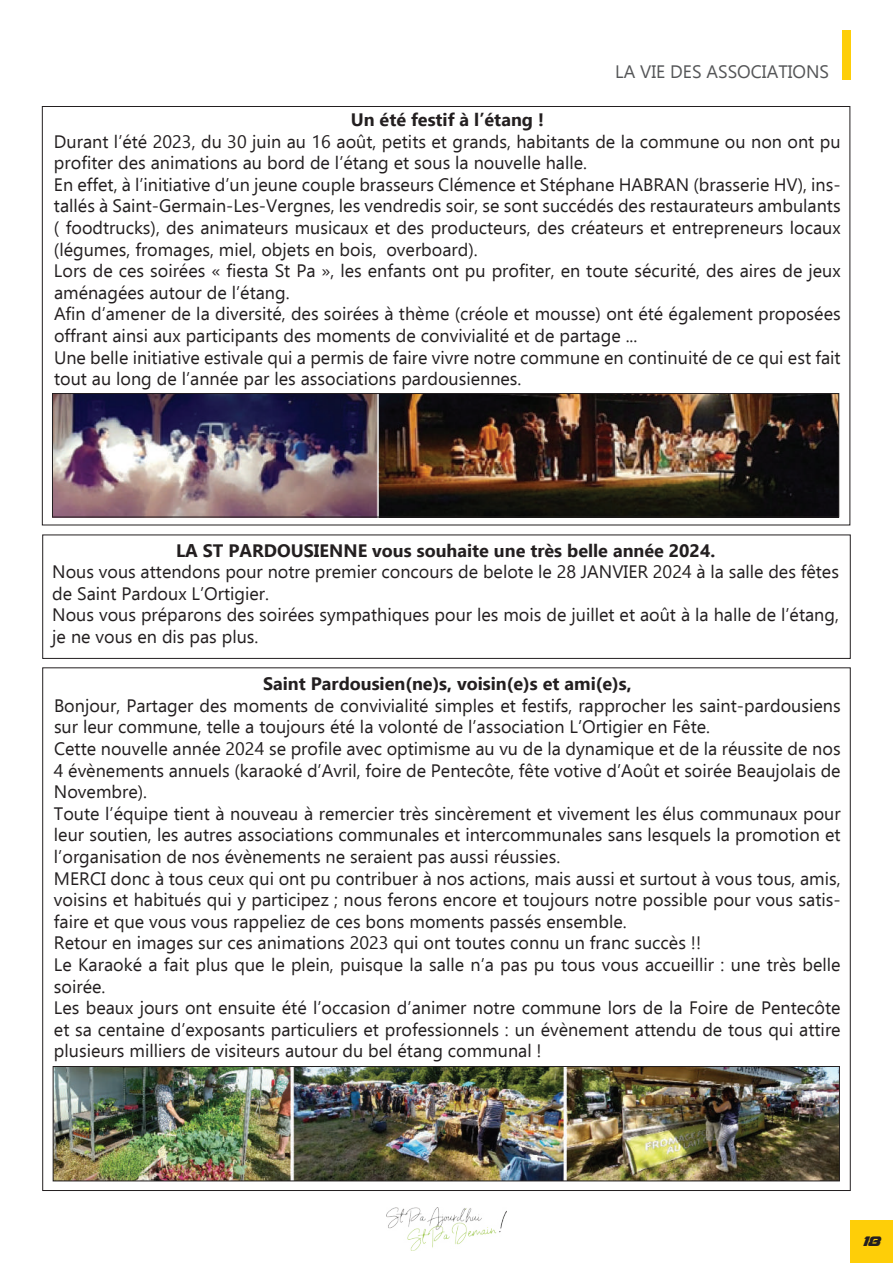
<style>
.page{position:relative;width:893px;height:1263px;background:#fff}
.page>*{position:absolute;margin:0;border:0;box-sizing:border-box;transform-origin:0 0}
.t1{font:18px/21.6px "Ebrima";color:#231f20}
.t2{font:700 18px "Ebrima";color:#231f20}
.t3{font:18px "Ebrima";color:#545557}
.t4{font:18px "Airstrike";color:#231f20}
</style>
<div class="page">
<div style="left:850px;top:1220px;width:43px;height:43px;background:#fece08"></div>
<img style="left:387px;top:1208px;width:119px;height:42px">
<div style="left:842px;top:30px;width:8px;height:50px;background:#fece08"></div>
<img style="left:54px;top:395px;width:783px;height:120px">
<div style="left:52px;top:393px;width:787px;height:124px;border:1px solid #231f20"></div>
<div style="left:43px;top:535px;width:807px;height:124px;border:1px solid #231f20"></div>
<img style="left:55px;top:1068px;width:783px;height:111px">
<div style="left:53px;top:1066px;width:787px;height:115px;border:1px solid #231f20"></div>
<p class="t3" style="left:615px;top:58px;width:215px">LA VIE DES ASSOCIATIONS</p>
<p class="t2" style="left:351px;top:105px;width:195px">Un été festif à l’étang !</p>
<p class="t1" style="left:54px;top:130px;width:788px">Durant l’été 2023, du 30 juin au 16 août, petits et grands, habitants de la commune ou non ont pu profiter des animations au bord de l’étang et sous la nouvelle halle.<br>En effet, à l’initiative d’un jeune couple brasseurs Clémence et Stéphane HABRAN (brasserie HV), ins&shy;tallés à Saint-Germain-Les-Vergnes, les vendredis soir, se sont succédés des restaurateurs ambulants ( foodtrucks), des animateurs musicaux et des producteurs, des créateurs et entrepreneurs locaux (légumes, fromages, miel, objets en bois, overboard).<br>Lors de ces soirées « fiesta St Pa », les enfants ont pu profiter, en toute sécurité, des aires de jeux aménagées autour de l’étang.<br>Afin d’amener de la diversité, des soirées à thème (créole et mousse) ont été également proposées offrant ainsi aux participants des moments de convivialité et de partage ...<br>Une belle initiative estivale qui a permis de faire vivre notre commune en continuité de ce qui est fait tout au long de l’année par les associations pardousiennes.</p>
<p class="t2" style="left:176px;top:536px;width:541px">LA ST PARDOUSIENNE vous souhaite une très belle année 2024.</p>
<p class="t1" style="left:52px;top:560px;width:788px">Nous vous attendons pour notre premier concours de belote le 28 JANVIER 2024 à la salle des fêtes de Saint Pardoux L’Ortigier.<br>Nous vous préparons des soirées sympathiques pour les mois de juillet et août à la halle de l’étang, je ne vous en dis pas plus.</p>
<p class="t2" style="left:263px;top:670px;width:370px">Saint Pardousien(ne)s, voisin(e)s et ami(e)s,</p>
<p class="t1" style="left:54px;top:694px;width:788px">Bonjour, Partager des moments de convivialité simples et festifs, rapprocher les saint-pardousiens sur leur commune, telle a toujours été la volonté de l’association L’Ortigier en Fête.<br>Cette nouvelle année 2024 se profile avec optimisme au vu de la dynamique et de la réussite de nos 4 évènements annuels (karaoké d’Avril, foire de Pentecôte, fête votive d’Août et soirée Beaujolais de Novembre).<br>Toute l’équipe tient à nouveau à remercier très sincèrement et vivement les élus communaux pour leur soutien, les autres associations communales et intercommunales sans lesquels la promotion et l’organisation de nos évènements ne seraient pas aussi réussies.<br>MERCI donc à tous ceux qui ont pu contribuer à nos actions, mais aussi et surtout à vous tous, amis, voisins et habitués qui y participez ; nous ferons encore et toujours notre possible pour vous satis&shy;faire et que vous vous rappeliez de ces bons moments passés ensemble.<br>Retour en images sur ces animations 2023 qui ont toutes connu un franc succès !!<br>Le Karaoké a fait plus que le plein, puisque la salle n’a pas pu tous vous accueillir : une très belle soirée.<br>Les beaux jours ont ensuite été l’occasion d’animer notre commune lors de la Foire de Pentecôte et sa centaine d’exposants particuliers et professionnels : un évènement attendu de tous qui attire plusieurs milliers de visiteurs autour du bel étang communal !</p>
<p class="t4" style="left:861px;top:1232px;width:20px">18</p>
</div>
